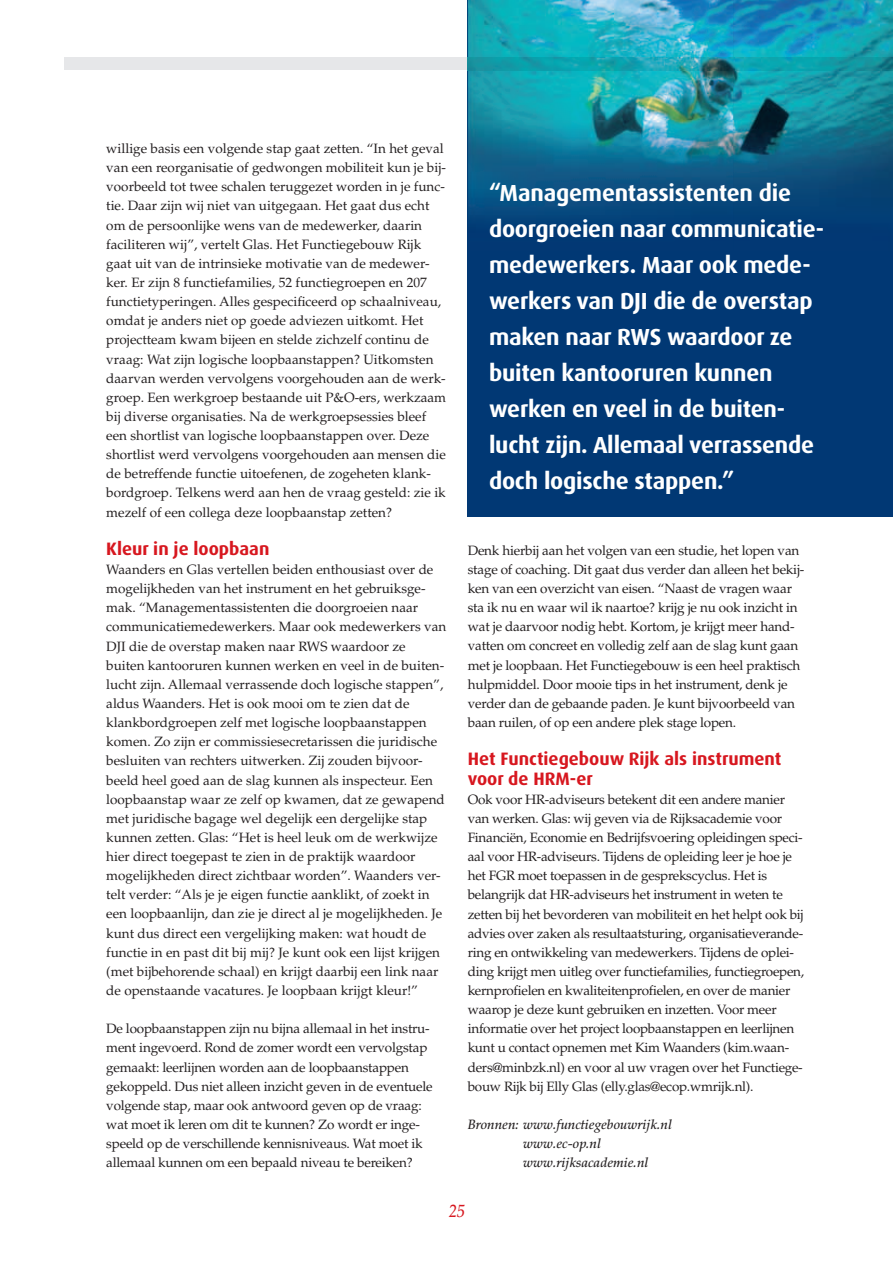
<style>
.page{position:relative;width:893px;height:1263px;background:#fff}
.page>*{position:absolute;margin:0;border:0;box-sizing:border-box;transform-origin:0 0}
.t1{font:700 23.25px/36px "Dax OT";letter-spacing:-.01em;color:#fff}
.t2{font:700 18px/19.2px "Dax OT";color:#d7171f}
.t3{font:italic 500 18px "Palatino LT Std";color:#d7171f;scale:.88 1}
.t4{font:13.5px/19.2px "Palatino LT Std";color:#231f20}
.t5{font:13.5px/19.2px "Palatino LT Std";letter-spacing:-.02em;color:#231f20}
.t6{font:italic 500 13.5px/19.2px "Palatino LT Std";color:#231f20}
</style>
<div class="page">
<div style="left:468px;top:0;width:425px;height:517px;background:#013874"></div>
<img style="left:468px;top:0;width:425px;height:219px">
<div style="left:64px;top:57px;width:404px;height:13px;background:#e6e7e9"></div>
<img style="left:468px;top:57px;width:425px;height:13px">
<p class="t4" style="left:106px;top:139px;width:341px">willige basis een volgende stap gaat zetten. “In het geval van een reorganisatie of gedwongen mobiliteit kun je bij&shy;voorbeeld tot twee schalen teruggezet worden in je func&shy;tie. Daar zijn wij niet van uitgegaan. Het gaat dus echt om de persoonlijke wens van de medewerker, daarin faciliteren wij”, vertelt Glas. Het Functiegebouw Rijk gaat uit van de intrinsieke motivatie van de medewer&shy;ker. Er zijn 8 functiefamilies, 52 functiegroepen en 207 functietyperingen. Alles gespecificeerd op schaalniveau, omdat je anders niet op goede adviezen uitkomt. Het projectteam kwam bijeen en stelde zichzelf continu de vraag: Wat zijn logische loopbaanstappen? Uitkomsten daarvan werden vervolgens voorgehouden aan de werk&shy;groep. Een werkgroep bestaande uit P&amp;O-ers, werkzaam bij diverse organisaties. Na de werkgroepsessies bleef een shortlist van logische loopbaanstappen over. Deze shortlist werd vervolgens voorgehouden aan mensen die de betreffende functie uitoefenen, de zogeheten klank&shy;bordgroep. Telkens werd aan hen de vraag gesteld: zie ik mezelf of een collega deze loopbaanstap zetten?</p>
<h2 class="t2" style="left:106px;top:539px;width:165px">Kleur in je loopbaan</h2>
<p class="t4" style="left:106px;top:560px;width:342px">Waanders en Glas vertellen beiden enthousiast over de mogelijkheden van het instrument en het gebruiksge&shy;mak. “Managementassistenten die doorgroeien naar communicatiemedewerkers. Maar ook medewerkers van DJI die de overstap maken naar RWS waardoor ze buiten kantooruren kunnen werken en veel in de buiten&shy;lucht zijn. Allemaal verrassende doch logische stappen”, aldus Waanders. Het is ook mooi om te zien dat de klankbordgroepen zelf met logische loopbaanstappen komen. Zo zijn er commissiesecretarissen die juridische besluiten van rechters uitwerken. Zij zouden bijvoor&shy;beeld heel goed aan de slag kunnen als inspecteur. Een loopbaanstap waar ze zelf op kwamen, dat ze gewapend met juridische bagage wel degelijk een dergelijke stap kunnen zetten. Glas: “Het is heel leuk om de werkwijze hier direct toegepast te zien in de praktijk waardoor mogelijkheden direct zichtbaar worden”. Waanders ver&shy;telt verder: “Als je je eigen functie aanklikt, of zoekt in een loopbaanlijn, dan zie je direct al je mogelijkheden. Je kunt dus direct een vergelijking maken: wat houdt de functie in en past dit bij mij? Je kunt ook een lijst krijgen (met bijbehorende schaal) en krijgt daarbij een link naar de openstaande vacatures. Je loopbaan krijgt kleur!”</p>
<p class="t4" style="left:106px;top:1019px;width:328px">De loopbaanstappen zijn nu bijna allemaal in het instru&shy;ment ingevoerd. Rond de zomer wordt een vervolgstap gemaakt: leerlijnen worden aan de loopbaanstappen gekoppeld. Dus niet alleen inzicht geven in de eventuele volgende stap, maar ook antwoord geven op de vraag: wat moet ik leren om dit te kunnen? Zo wordt er inge&shy;speeld op de verschillende kennisniveaus. Wat moet ik allemaal kunnen om een bepaald niveau te bereiken?</p>
<p class="t1" style="left:489px;top:175px;width:337px">“Managementassistenten die doorgroeien naar communicatie&shy;medewerkers. Maar ook mede&shy;werkers van dJi die de overstap maken naar rws waardoor ze buiten kantooruren kunnen werken en veel in de buiten&shy;lucht zijn. allemaal verrassende doch logische stappen.”</p>
<p class="t4" style="left:468px;top:541px;width:338px">Denk hierbij aan het volgen van een studie, het lopen van stage of coaching. Dit gaat dus verder dan alleen het bekij&shy;ken van een overzicht van eisen. “Naast de vragen waar sta ik nu en waar wil ik naartoe? krijg je nu ook inzicht in wat je daarvoor nodig hebt. Kortom, je krijgt meer hand&shy;vatten om concreet en volledig zelf aan de slag kunt gaan met je loopbaan. Het Functiegebouw is een heel praktisch hulpmiddel. Door mooie tips in het instrument, denk je verder dan de gebaande paden. Je kunt bijvoorbeeld van baan ruilen, of op een andere plek stage lopen.</p>
<h2 class="t2" style="left:468px;top:750px;width:315px">Het Functiegebouw rijk als instrument voor de HrM-er</h2>
<p class="t5" style="left:468px;top:790px;width:338px">Ook voor HR-adviseurs betekent dit een andere manier van werken. Glas: wij geven via de Rijksacademie voor Financiën, Economie en Bedrijfsvoering opleidingen speci&shy;aal voor HR-adviseurs. Tijdens de opleiding leer je hoe je het FGR moet toepassen in de gesprekscyclus. Het is belangrijk dat HR-adviseurs het instrument in weten te zetten bij het bevorderen van mobiliteit en het helpt ook bij advies over zaken als resultaatsturing, organisatieverande&shy;ring en ontwikkeling van medewerkers. Tijdens de oplei&shy;ding krijgt men uitleg over functiefamilies, functiegroepen, kernprofielen en kwaliteitenprofielen, en over de manier waarop je deze kunt gebruiken en inzetten. Voor meer informatie over het project loopbaanstappen en leerlijnen kunt u contact opnemen met Kim Waanders (kim.waan&shy;ders@minbzk.nl) en voor al uw vragen over het Functiege&shy;bouw Rijk bij Elly Glas (elly.glas@ecop.wmrijk.nl).</p>
<p class="t6" style="left:523px;top:1115px;width:150px;text-indent:-55px">Bronnen: www.functiegebouwrijk.nl www.ec-op.nl www.rijksacademie.nl</p>
<h2 class="t3" style="left:449px;top:1200px;width:19px">25</h2>
</div>
